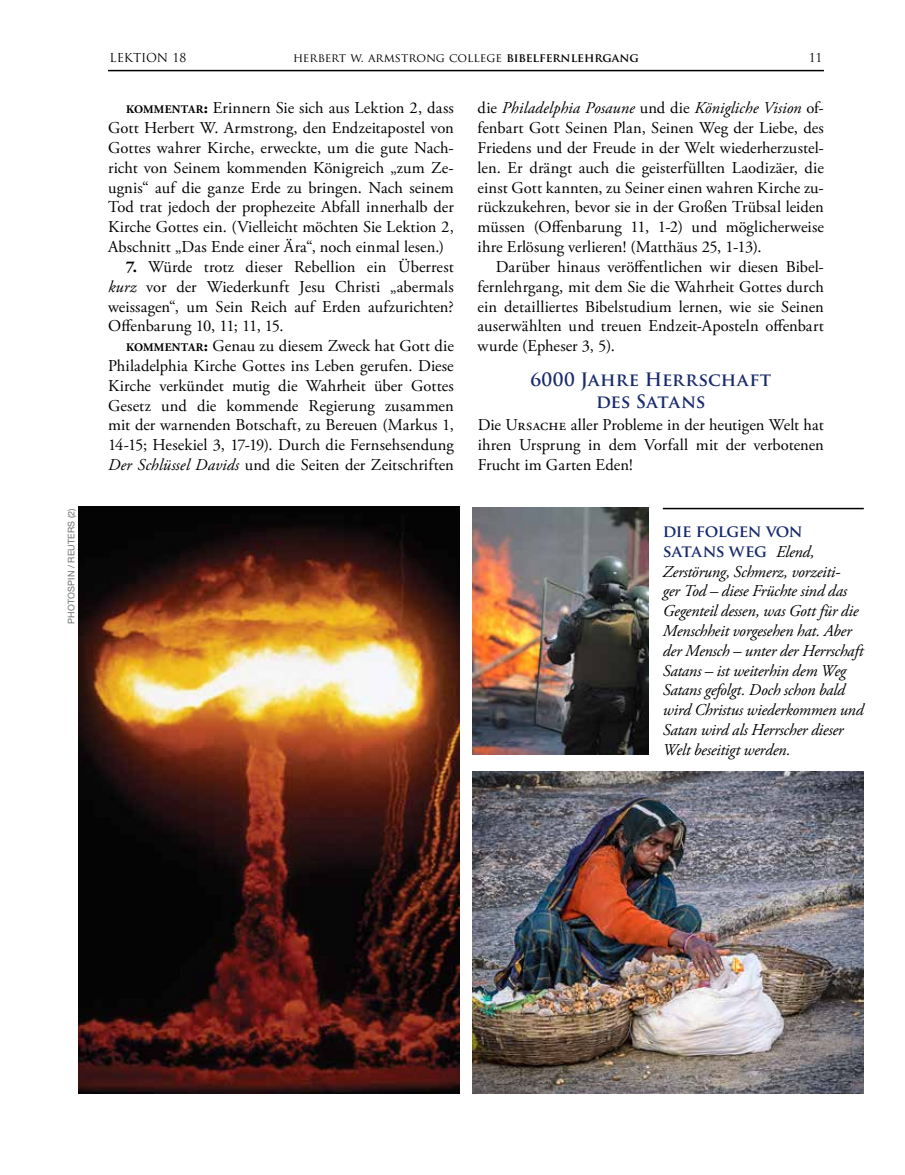
<style>
.page{position:relative;width:905px;height:1175px;background:#fff}
.page>*{position:absolute;margin:0;border:0;box-sizing:border-box;transform-origin:0 0}
.t1{font:700 18px/21.6px "Trajan Pro";letter-spacing:.01em;color:#192b6c;text-align:center}
.t2{font:16.5px/19.8px "Adobe Garamond Pro";letter-spacing:.005em;color:#000;text-align:justify}
.t3{font:italic 16.5px/19.8px "Adobe Garamond Pro";letter-spacing:-.015em;color:#000}
.t4{font:700 16.5px/19.8px "Trajan Pro";letter-spacing:-.03em;color:#192b6c}
.t5{font:12px "Trajan Pro";color:#000}
.t6{font:9px "Helvetica Neue";letter-spacing:.02em;color:#6d6e71}
.s1{font-weight:700}
.s2{font-weight:700;font-size:11.55px}
.s3{font-style:italic}
.s4{font-family:"Adobe Garamond Pro";font-weight:400;font-style:italic;color:#000}
</style>
<div class="page">
<img style="left:78px;top:507px;width:381px;height:586px">
<hr style="left:108px;top:70px;width:716px;height:1px;background:#000">
<hr style="left:662px;top:508px;width:201px;height:1px;background:#000">
<img style="left:473px;top:507px;width:175px;height:247px">
<img style="left:473px;top:771px;width:390px;height:323px">
<p class="t6" style="left:66px;top:623px;width:117px;rotate:-90deg">PHOTOSPIN / REUTERS (2)</p>
<p class="t5" style="left:110px;top:50px;width:78px">LEKTION 18</p>
<p class="t5" style="left:293px;top:50px;width:347px">herbert w. armstrong college <span class="s1">BIBELFERNLEHRGANG</span></p>
<p class="t5" style="left:808px;top:50px;width:15px">11</p>
<p class="t2" style="left:108px;top:99px;width:347px;text-indent:18px"><span class="s2">KOMMENTAR</span><span class="s1">:</span> Erinnern Sie sich aus Lektion 2, dass Gott Herbert W. Armstrong, den Endzeitapostel von Gottes wahrer Kirche, erweckte, um die gute Nach&shy;richt von Seinem kommenden Königreich „zum Ze&shy;ugnis“ auf die ganze Erde zu bringen. Nach seinem Tod trat jedoch der prophezeite Abfall innerhalb der Kirche Gottes ein. (Vielleicht möchten Sie Lektion 2, Abschnitt „Das Ende einer Ära“, noch einmal lesen.)</p>
<p class="t2" style="left:108px;top:257px;width:347px;text-indent:18px"><span class="s1">7.</span> Würde trotz dieser Rebellion ein Überrest <span class="s3">kurz</span> vor der Wiederkunft Jesu Christi „abermals weissagen“, um Sein Reich auf Erden aufzurichten?<br>Offenbarung 10, 11; 11, 15.</p>
<p class="t2" style="left:108px;top:336px;width:347px;text-indent:18px"><span class="s2">KOMMENTAR</span><span class="s1">:</span> Genau zu diesem Zweck hat Gott die Philadelphia Kirche Gottes ins Leben gerufen. Diese Kirche verkündet mutig die Wahrheit über Gottes Gesetz und die kommende Regierung zusammen mit der warnenden Botschaft, zu Bereuen (Markus 1, 14-15; Hesekiel 3, 17-19). Durch die Fernsehsendung <span class="s3">Der Schlüssel Davids</span> und die Seiten der Zeitschriften</p>
<p class="t2" style="left:477px;top:99px;width:348px">die <span class="s3">Philadelphia Posaune</span> und die <span class="s3">Königliche Vision</span> of&shy;fenbart Gott Seinen Plan, Seinen Weg der Liebe, des Friedens und der Freude in der Welt wiederherzustel&shy;len. Er drängt auch die geisterfüllten Laodizäer, die einst Gott kannten, zu Seiner einen wahren Kirche zu&shy;rückzukehren, bevor sie in der Großen Trübsal leiden müssen (Offenbarung 11, 1-2) und möglicherweise ihre Erlösung verlieren! (Matthäus 25, 1-13).</p>
<p class="t2" style="left:477px;top:257px;width:348px;text-indent:18px">Darüber hinaus veröffentlichen wir diesen Bibel&shy;fernlehrgang, mit dem Sie die Wahrheit Gottes durch ein detailliertes Bibelstudium lernen, wie sie Seinen auserwählten und treuen Endzeit-Aposteln offenbart wurde (Epheser 3, 5).</p>
<p class="t1" style="left:530px;top:369px;width:242px">6000 JAHRE HERRSCHAFT<br>DES SATANS</p>
<p class="t2" style="left:477px;top:416px;width:348px">Die Ursache aller Probleme in der heutigen Welt hat ihren Ursprung in dem Vorfall mit der verbotenen Frucht im Garten Eden!</p>
<p class="t4" style="left:662px;top:521px;width:153px">DIE FOLGEN VON<br>SATANS WEG <span class="s4">Elend,</span></p>
<p class="t3" style="left:662px;top:562px;width:202px">Zerstörung, Schmerz, vorzeiti-<br>ger Tod – diese Früchte sind das<br>Gegenteil dessen, was Gott für die<br>Menschheit vorgesehen hat. Aber der Mensch – unter der Herrschaft<br>Satans – ist weiterhin dem Weg<br>Satans gefolgt. Doch schon bald wird Christus wiederkommen und<br>Satan wird als Herrscher dieser<br>Welt beseitigt werden.</p>
</div>
